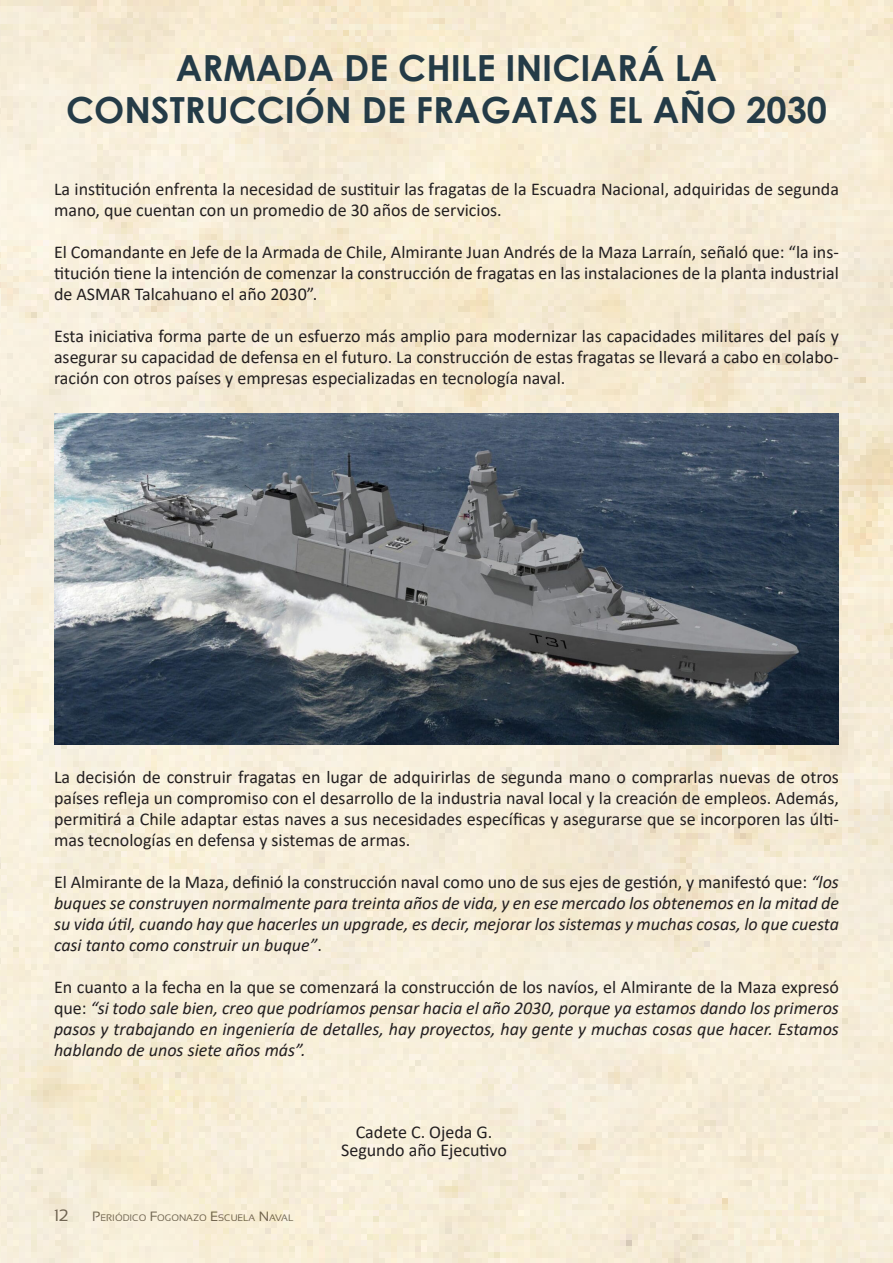
<style>
.page{position:relative;width:893px;height:1263px;background:#fff}
.page>*{position:absolute;margin:0;border:0;box-sizing:border-box;transform-origin:0 0}
.t1{font:700 36px "Century Gothic";color:#243b47}
.t2{font:18px/21px "Calibri";color:#231f20;text-align:justify}
.t3{font:italic 18px/21px "Calibri";color:#231f20;text-align:justify}
.t4{font:16.5px "Sansation";color:#231f20}
.t5{font:9.45px "Sansation";color:#231f20}
.s1{font-style:normal}
.s2{font-size:13.5px}
</style>
<div class="page">
<img style="left:0;top:0;width:893px;height:1263px">
<img style="left:54px;top:414px;width:785px;height:330px">
<p class="t1" style="left:176px;top:41px;width:543px">ARMADA DE CHILE INICIARÁ LA</p>
<p class="t1" style="left:66px;top:83px;width:763px">CONSTRUCCIÓN DE FRAGATAS EL AÑO 2030</p>
<p class="t2" style="left:54px;top:178px;width:786px">La institución enfrenta la necesidad de sustituir las fragatas de la Escuadra Nacional, adquiridas de segunda mano, que cuentan con un promedio de 30 años de servicios.</p>
<p class="t2" style="left:54px;top:241px;width:786px">El Comandante en Jefe de la Armada de Chile, Almirante Juan Andrés de la Maza Larraín, señaló que: “la ins&shy;titución tiene la intención de comenzar la construcción de fragatas en las instalaciones de la planta industrial de ASMAR Talcahuano el año 2030”.</p>
<p class="t2" style="left:54px;top:325px;width:786px">Esta iniciativa forma parte de un esfuerzo más amplio para modernizar las capacidades militares del país y asegurar su capacidad de defensa en el futuro. La construcción de estas fragatas se llevará a cabo en colabo&shy;ración con otros países y empresas especializadas en tecnología naval.</p>
<p class="t2" style="left:54px;top:766px;width:786px">La decisión de construir fragatas en lugar de adquirirlas de segunda mano o comprarlas nuevas de otros países refleja un compromiso con el desarrollo de la industria naval local y la creación de empleos. Además, permitirá a Chile adaptar estas naves a sus necesidades específicas y asegurarse que se incorporen las últi&shy;mas tecnologías en defensa y sistemas de armas.</p>
<p class="t3" style="left:54px;top:871px;width:786px"><span class="s1">El Almirante de la Maza, definió la construcción naval como uno de sus ejes de gestión, y manifestó que:</span> “los buques se construyen normalmente para treinta años de vida, y en ese mercado los obtenemos en la mitad de su vida útil, cuando hay que hacerles un upgrade, es decir, mejorar los sistemas y muchas cosas, lo que cuesta casi tanto como construir un buque”<span class="s1">.</span></p>
<p class="t3" style="left:54px;top:976px;width:786px"><span class="s1">En cuanto a la fecha en la que se comenzará la construcción de los navíos, el Almirante de la Maza expresó que:</span> “si todo sale bien, creo que podríamos pensar hacia el año 2030, porque ya estamos dando los primeros pasos y trabajando en ingeniería de detalles, hay proyectos, hay gente y muchas cosas que hacer. Estamos hablando de unos siete años más”.</p>
<p class="t4" style="left:54px;top:1206px;width:16px">12</p>
<p class="t5" style="left:92px;top:1212px;width:203px"><span class="s2">P</span>ERIÓDICO <span class="s2">F</span>OGONAZO <span class="s2">E</span>SCUELA <span class="s2">N</span>AVAL</p>
<p class="t2" style="left:356px;top:1121px;width:138px">Cadete C. Ojeda G.</p>
<p class="t2" style="left:341px;top:1139px;width:167px">Segundo año Ejecutivo</p>
</div>
